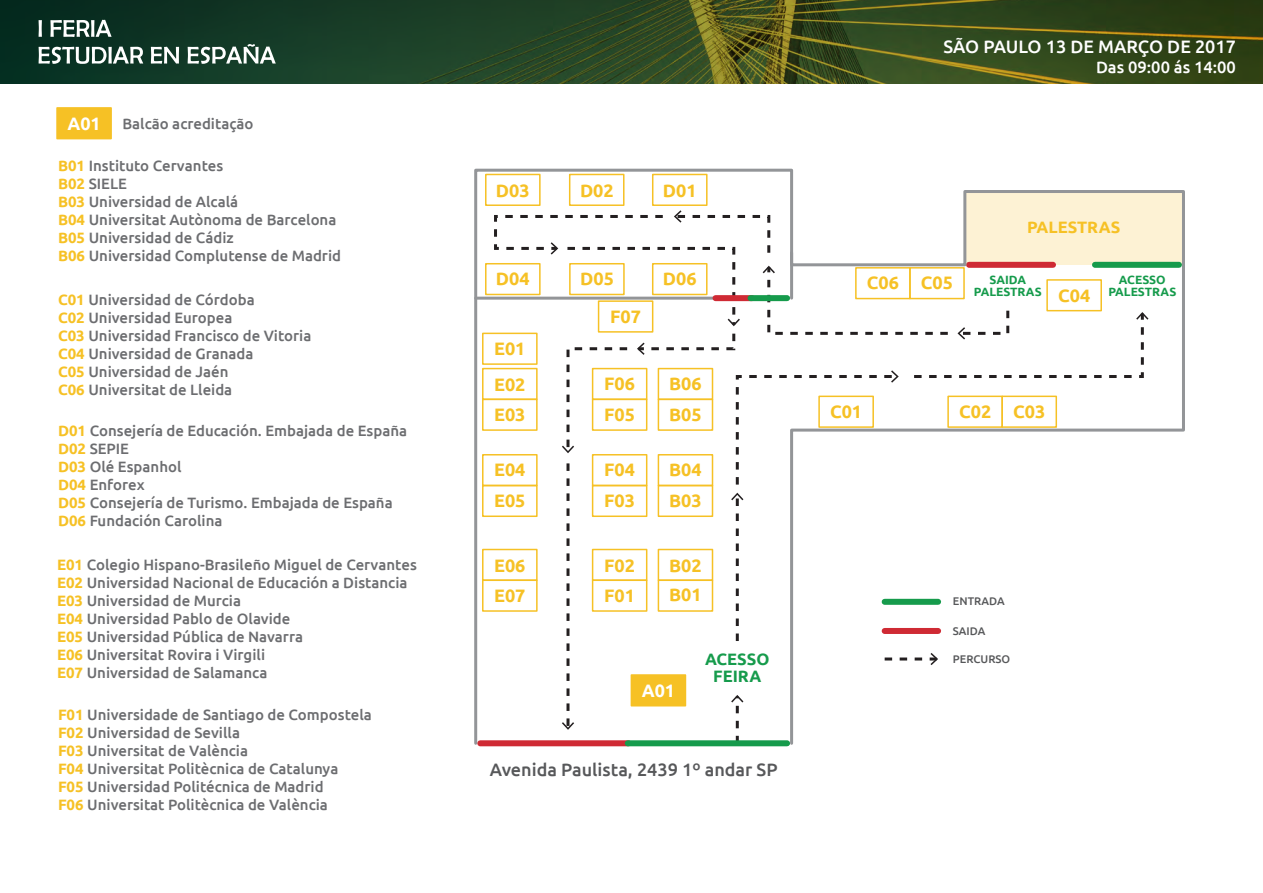
<style>
.page{position:relative;width:1263px;height:893px;background:#fff}
.page>*{position:absolute;margin:0;border:0;box-sizing:border-box;transform-origin:0 0}
.t1{font:700 18px "Ubuntu";color:#f6c125}
.t2{font:500 18px "Ubuntu";color:#57585a}
.t3{font:500 18px "Ubuntu";color:#fff}
.t4{font:700 18px "Ubuntu";color:#fff}
.t5{font:500 16.5px "Ubuntu";color:#fff}
.t6{font:700 16.5px/16.5px "Ubuntu";color:#169b4c;text-align:center}
.t7{font:700 16.5px "Ubuntu";color:#f6c125}
.t8{font:500 15px/18px "Ubuntu";color:#6c6d70}
.t9{font:700 12px/12px "Ubuntu";color:#169b4c;text-align:center}
.t10{font:500 11.1px "Ubuntu";color:#57585a}
.s1{font-weight:700;color:#f6c125}
</style>
<div class="page">
<img style="left:0;top:0;width:1263px;height:84px">
<svg style="left:39px;top:20px;width:73px;height:17px"></svg>
<svg style="left:39px;top:44px;width:237px;height:20px"></svg>
<svg style="left:474px;top:168px;width:711px;height:578px"></svg>
<div style="left:652px;top:174px;width:55px;height:32px;border:2px solid #f6c125"></div>
<div style="left:569px;top:174px;width:55px;height:32px;border:2px solid #f6c125"></div>
<div style="left:485px;top:174px;width:56px;height:32px;border:2px solid #f6c125"></div>
<div style="left:485px;top:263px;width:56px;height:32px;border:2px solid #f6c125"></div>
<svg style="left:492px;top:210px;width:656px;height:533px"></svg>
<div style="left:56px;top:107px;width:56px;height:32px;background:#f6c125;border:2px solid #f6c125"></div>
<p class="t4" style="left:67px;top:112px;width:35px">A01</p>
<p class="t8" style="left:122px;top:114px;width:132px">Balcão acreditação</p>
<p class="t8" style="left:58px;top:156px;width:285px"><span class="s1">B01</span> Instituto Cervantes<br><span class="s1">B02</span> SIELE<br><span class="s1">B03</span> Universidad de Alcalá<br><span class="s1">B04</span> Universitat Autònoma de Barcelona<br><span class="s1">B05</span> Universidad de Cádiz<br><span class="s1">B06</span> Universidad Complutense de Madrid</p>
<p class="t8" style="left:58px;top:290px;width:255px"><span class="s1">C01</span> Universidad de Córdoba<br><span class="s1">C02</span> Universidad Europea<br><span class="s1">C03</span> Universidad Francisco de Vitoria<br><span class="s1">C04</span> Universidad de Granada<br><span class="s1">C05</span> Universidad de Jaén<br><span class="s1">C06</span> Universitat de Lleida</p>
<p class="t8" style="left:58px;top:422px;width:351px"><span class="s1">D01</span> Consejería de Educación. Embajada de España<br><span class="s1">D02</span> SEPIE<br><span class="s1">D03</span> Olé Espanhol<br><span class="s1">D04</span> Enforex<br><span class="s1">D05</span> Consejería de Turismo. Embajada de España<br><span class="s1">D06</span> Fundación Carolina</p>
<p class="t8" style="left:57px;top:555px;width:361px"><span class="s1">E01</span> Colegio Hispano-Brasileño Miguel de Cervantes <span class="s1">E02</span> Universidad Nacional de Educación a Distancia <span class="s1">E03</span> Universidad de Murcia<br><span class="s1">E04</span> Universidad Pablo de Olavide<br><span class="s1">E05</span> Universidad Pública de Navarra<br><span class="s1">E06</span> Universitat Rovira i Virgili<br><span class="s1">E07</span> Universidad de Salamanca</p>
<p class="t8" style="left:58px;top:705px;width:315px"><span class="s1">F01</span> Universidade de Santiago de Compostela <span class="s1">F02</span> Universidad de Sevilla<br><span class="s1">F03</span> Universitat de València<br><span class="s1">F04</span> Universitat Politècnica de Catalunya<br><span class="s1">F05</span> Universidad Politécnica de Madrid<br><span class="s1">F06</span> Universitat Politècnica de València</p>
<p class="t3" style="left:943px;top:36px;width:294px">SÃO PAULO 13 DE MARÇO DE 2017</p>
<p class="t5" style="left:1096px;top:57px;width:141px">Das 09:00 ás 14:00</p>
<p class="t1" style="left:496px;top:180px;width:35px">D03</p>
<p class="t1" style="left:580px;top:180px;width:35px">D02</p>
<p class="t1" style="left:663px;top:180px;width:35px">D01</p>
<p class="t7" style="left:1027px;top:217px;width:95px">PALESTRAS</p>
<p class="t1" style="left:496px;top:268px;width:35px">D04</p>
<p class="t1" style="left:580px;top:268px;width:35px">D05</p>
<p class="t1" style="left:663px;top:268px;width:35px">D06</p>
<p class="t1" style="left:867px;top:272px;width:88px">C06 C05</p>
<p class="t9" style="left:974px;top:273px;width:69px">SAIDA<br>PALESTRAS</p>
<p class="t1" style="left:1058px;top:284px;width:34px">C04</p>
<p class="t9" style="left:1108px;top:273px;width:69px">ACESSO<br>PALESTRAS</p>
<p class="t1" style="left:610px;top:306px;width:32px">F07</p>
<p class="t1" style="left:494px;top:338px;width:33px">E01</p>
<p class="t1" style="left:494px;top:373px;width:33px">E02</p>
<p class="t1" style="left:604px;top:373px;width:32px">F06</p>
<p class="t1" style="left:669px;top:373px;width:34px">B06</p>
<p class="t1" style="left:494px;top:404px;width:33px">E03</p>
<p class="t1" style="left:604px;top:404px;width:32px">F05</p>
<p class="t1" style="left:669px;top:404px;width:34px">B05</p>
<p class="t1" style="left:830px;top:401px;width:34px">C01</p>
<p class="t1" style="left:959px;top:401px;width:88px">C02 C03</p>
<p class="t1" style="left:494px;top:459px;width:33px">E04</p>
<p class="t1" style="left:604px;top:459px;width:32px">F04</p>
<p class="t1" style="left:669px;top:459px;width:34px">B04</p>
<p class="t1" style="left:494px;top:490px;width:33px">E05</p>
<p class="t1" style="left:604px;top:490px;width:32px">F03</p>
<p class="t1" style="left:669px;top:490px;width:34px">B03</p>
<p class="t1" style="left:494px;top:554px;width:33px">E06</p>
<p class="t1" style="left:604px;top:554px;width:32px">F02</p>
<p class="t1" style="left:669px;top:554px;width:34px">B02</p>
<p class="t1" style="left:669px;top:584px;width:34px">B01</p>
<p class="t1" style="left:604px;top:585px;width:32px">F01</p>
<p class="t1" style="left:494px;top:585px;width:33px">E07</p>
<p class="t10" style="left:953px;top:594px;width:53px">ENTRADA</p>
<p class="t10" style="left:953px;top:624px;width:34px">SAIDA</p>
<p class="t10" style="left:953px;top:652px;width:59px">PERCURSO</p>
<p class="t6" style="left:705px;top:651px;width:66px">ACESSO<br>FEIRA</p>
<p class="t4" style="left:642px;top:679px;width:35px">A01</p>
<p class="t2" style="left:490px;top:759px;width:289px">Avenida Paulista, 2439 1º andar SP</p>
</div>
